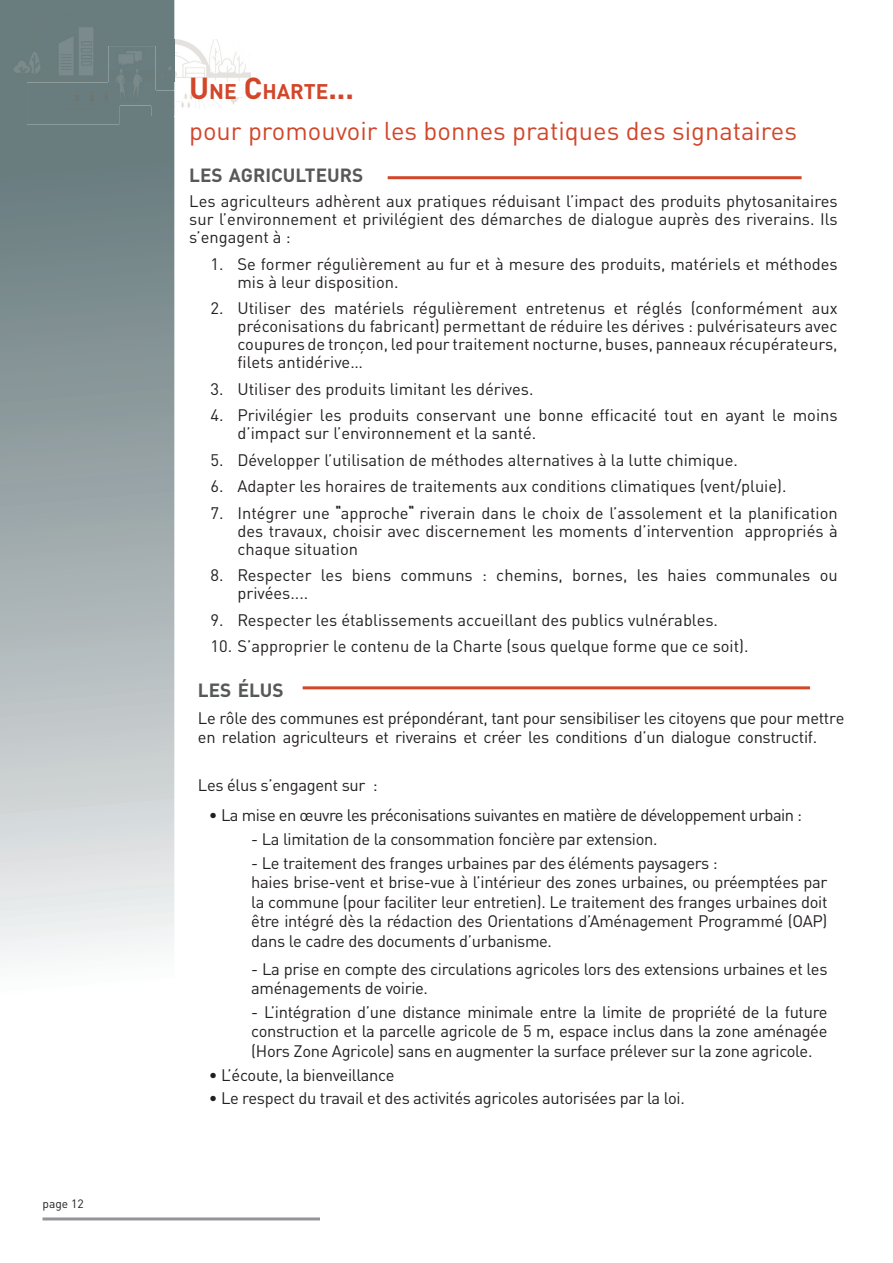
<style>
.page{position:relative;width:893px;height:1263px;background:#fff}
.page>*{position:absolute;margin:0;border:0;box-sizing:border-box;transform-origin:0 0}
.t1{font:25.5px "DINOT";color:#d2462a}
.t2{font:700 21px "DINOT";color:#d2462a}
.t3{font:700 18.9px "DINOT";color:#57585a}
.t4{font:16.5px/19.5px "DINOT";letter-spacing:-.02em;color:#231f20;text-align:justify}
.t5{font:16.5px/18px "DINOT";color:#231f20}
.t6{font:12px "DINOT";color:#231f20}
.s1{font-size:30px}
.s2{font-family:"Alpaca Scarlett Demo"}
</style>
<div class="page">
<svg style="left:0;top:0;width:174px;height:1221px"></svg>
<div style="left:27px;top:83px;width:92px;height:41px;background:#697d7f"></div>
<img style="left:158px;top:39px;width:92px;height:42px">
<img style="left:108px;top:46px;width:48px;height:59px">
<img style="left:108px;top:83px;width:11px;height:22px">
<img style="left:152px;top:91px;width:91px;height:25px">
<img style="left:152px;top:91px;width:4px;height:14px">
<img style="left:9px;top:11px;width:95px;height:70px">
<hr style="left:43px;top:1217px;width:277px;height:3px;background:#939598">
<hr style="left:388px;top:176px;width:413px;height:3px;background:#d2462a">
<hr style="left:303px;top:686px;width:507px;height:3px;background:#d2462a">
<p class="t6" style="left:43px;top:1196px;width:43px">page 12</p>
<p class="t2" style="left:189px;top:78px;width:166px"><span class="s1">U</span>NE <span class="s1">C</span>HARTE<span class="s1">...</span></p>
<h1 class="t1" style="left:189px;top:115px;width:609px">pour promouvoir les bonnes pratiques des signataires</h1>
<p class="t3" style="left:189px;top:163px;width:176px">LES AGRICULTEURS</p>
<p class="t4" style="left:189px;top:192px;width:650px;line-height:18px">Les agriculteurs adhèrent aux pratiques réduisant l’impact des produits phytosanitaires sur l’environnement et privilégient des démarches de dialogue auprès des riverains. Ils s’engagent à :</p>
<p class="t5" style="left:237px;top:255px;width:602px;text-indent:-27px">1. Se former régulièrement au fur et à mesure des produits, matériels et méthodes mis à leur disposition.</p>
<p class="t4" style="left:237px;top:299px;width:602px;line-height:18px;text-indent:-27px">2. Utiliser des matériels régulièrement entretenus et réglés (conformément aux préconisations du fabricant) permettant de réduire les dérives : pulvérisateurs avec coupures de tronçon, led pour traitement nocturne, buses, panneaux récupérateurs, filets antidérive…</p>
<p class="t5" style="left:210px;top:380px;width:324px">3. Utiliser des produits limitant les dérives.</p>
<p class="t5" style="left:237px;top:406px;width:602px;text-indent:-27px">4. Privilégier les produits conservant une bonne efficacité tout en ayant le moins d’impact sur l’environnement et la santé.</p>
<p class="t5" style="left:210px;top:451px;width:529px">5. Développer l’utilisation de méthodes alternatives à la lutte chimique.</p>
<p class="t5" style="left:210px;top:477px;width:578px">6. Adapter les horaires de traitements aux conditions climatiques (vent/pluie).</p>
<p class="t4" style="left:237px;top:504px;width:602px;line-height:18px;text-indent:-27px">7. Intégrer une <span class="s2">“</span>approche<span class="s2">“</span> riverain dans le choix de l’assolement et la planification des travaux, choisir avec discernement les moments d’intervention appropriés à chaque situation</p>
<p class="t5" style="left:237px;top:566px;width:602px;text-indent:-27px">8. Respecter les biens communs : chemins, bornes, les haies communales ou privées....</p>
<p class="t5" style="left:210px;top:611px;width:509px">9. Respecter les établissements accueillant des publics vulnérables.</p>
<p class="t5" style="left:210px;top:637px;width:540px">10. S’approprier le contenu de la Charte (sous quelque forme que ce soit).</p>
<p class="t3" style="left:198px;top:677px;width:87px">LES ÉLUS</p>
<p class="t4" style="left:198px;top:708px;width:648px">Le rôle des communes est prépondérant, tant pour sensibiliser les citoyens que pour mettre en relation agriculteurs et riverains et créer les conditions d’un dialogue constructif.</p>
<p class="t4" style="left:198px;top:775px;width:181px">Les élus s’engagent sur :</p>
<p class="t4" style="left:209px;top:805px;width:595px">• La mise en œuvre les préconisations suivantes en matière de développement urbain :</p>
<p class="t4" style="left:251px;top:829px;width:408px">- La limitation de la consommation foncière par extension.</p>
<p class="t4" style="left:251px;top:853px;width:578px;text-align:left">- Le traitement des franges urbaines par des éléments paysagers :<br>haies brise-vent et brise-vue à l’intérieur des zones urbaines, ou préemptées par la commune (pour faciliter leur entretien). Le traitement des franges urbaines doit être intégré dès la rédaction des Orientations d’Aménagement Programmé (OAP) dans le cadre des documents d’urbanisme.</p>
<p class="t4" style="left:251px;top:959px;width:578px">- La prise en compte des circulations agricoles lors des extensions urbaines et les aménagements de voirie.</p>
<p class="t4" style="left:251px;top:1002px;width:578px">- L’intégration d’une distance minimale entre la limite de propriété de la future construction et la parcelle agricole de 5 m, espace inclus dans la zone aménagée (Hors Zone Agricole) sans en augmenter la surface prélever sur la zone agricole.</p>
<p class="t4" style="left:209px;top:1065px;width:187px">• L’écoute, la bienveillance</p>
<p class="t4" style="left:209px;top:1088px;width:477px">• Le respect du travail et des activités agricoles autorisées par la loi.</p>
</div>
